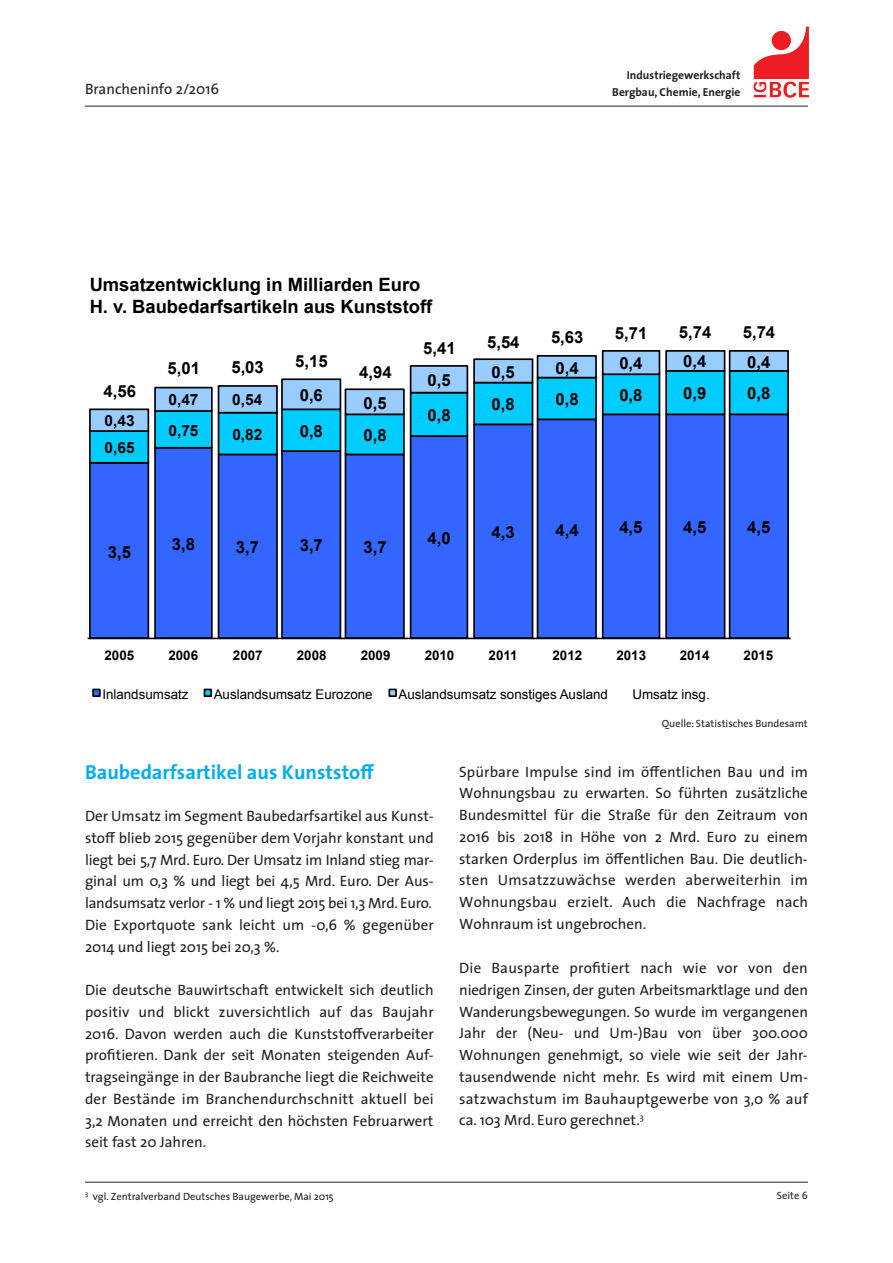
<style>
.page{position:relative;width:893px;height:1263px;background:#fff}
.page>*{position:absolute;margin:0;border:0;box-sizing:border-box;transform-origin:0 0}
.Text{font:700 20.25px "The Sans";color:#00aeef}
.t1{font:700 18.3px/21.8px "Arial";color:#000}
.t2{font:700 16.65px "Arial";color:#000}
.t3{font:700 15.45px "Arial";color:#000}
.Text-2{font:15px/21.8px "The Sans";color:#231f20}
.t4{font:13.35px "Arial";color:#000}
.t5{font:700 13.35px "Arial";color:#000}
.t6{font:700 11.55px/17.4px "The Sans";color:#231f20;text-align:right}
.Fussnoten_und_Quelle{font:10.5px "The Sans";color:#231f20}
.Quelle{font:10.5px "The Sans";color:#231f20}
.Seitenzahl{font:10.5px "The Sans";color:#231f20}
</style>
<div class="page">
<svg style="left:87px;top:350px;width:704px;height:347px"></svg>
<hr style="left:85px;top:106px;width:723px;height:1px;background:#231f20">
<img style="left:747px;top:26px;width:63px;height:81px">
<hr style="left:85px;top:1182px;width:723px;height:1px;background:#231f20">
<p class="Text-2" style="left:85px;top:78px;width:136px">Brancheninfo 2/2016</p>
<p class="t1" style="left:90px;top:275px;width:344px">Umsatzentwicklung in Milliarden Euro<br>H. v. Baubedarfsartikeln aus Kunststoff</p>
<p class="t6" style="left:612px;top:66px;width:130px">Industriegewerkschaft<br>Bergbau, Chemie, Energie</p>
<p class="t2" style="left:104px;top:380px;width:34px">4,56</p>
<p class="t3" style="left:105px;top:411px;width:32px">0,43</p>
<p class="t3" style="left:105px;top:438px;width:32px">0,65</p>
<p class="t2" style="left:108px;top:541px;width:25px">3,5</p>
<p class="t2" style="left:167px;top:357px;width:34px">5,01</p>
<p class="t2" style="left:231px;top:356px;width:34px">5,03</p>
<p class="t2" style="left:295px;top:350px;width:34px">5,15</p>
<p class="t3" style="left:168px;top:389px;width:32px">0,47</p>
<p class="t3" style="left:232px;top:390px;width:32px">0,54</p>
<p class="t2" style="left:300px;top:384px;width:25px">0,6</p>
<p class="t2" style="left:359px;top:361px;width:34px">4,94</p>
<p class="t2" style="left:364px;top:392px;width:25px">0,5</p>
<p class="t3" style="left:168px;top:420px;width:32px">0,75</p>
<p class="t3" style="left:232px;top:424px;width:32px">0,82</p>
<p class="t2" style="left:300px;top:420px;width:25px">0,8</p>
<p class="t2" style="left:364px;top:424px;width:25px">0,8</p>
<p class="t2" style="left:172px;top:533px;width:25px">3,8</p>
<p class="t2" style="left:236px;top:536px;width:25px">3,7</p>
<p class="t2" style="left:300px;top:534px;width:25px">3,7</p>
<p class="t2" style="left:364px;top:536px;width:25px">3,7</p>
<p class="t2" style="left:423px;top:337px;width:34px">5,41</p>
<p class="t2" style="left:487px;top:331px;width:34px">5,54</p>
<p class="t2" style="left:551px;top:326px;width:34px">5,63</p>
<p class="t2" style="left:615px;top:322px;width:34px">5,71</p>
<p class="t2" style="left:679px;top:321px;width:34px">5,74</p>
<p class="t2" style="left:743px;top:321px;width:34px">5,74</p>
<p class="t2" style="left:491px;top:361px;width:25px">0,5</p>
<p class="t2" style="left:555px;top:357px;width:25px">0,4</p>
<p class="t2" style="left:619px;top:352px;width:25px">0,4</p>
<p class="t2" style="left:683px;top:350px;width:25px">0,4</p>
<p class="t2" style="left:747px;top:351px;width:25px">0,4</p>
<p class="t2" style="left:428px;top:369px;width:25px">0,5</p>
<p class="t2" style="left:491px;top:393px;width:25px">0,8</p>
<p class="t2" style="left:555px;top:388px;width:25px">0,8</p>
<p class="t2" style="left:619px;top:384px;width:25px">0,8</p>
<p class="t2" style="left:683px;top:382px;width:25px">0,9</p>
<p class="t2" style="left:747px;top:382px;width:25px">0,8</p>
<p class="t2" style="left:428px;top:404px;width:25px">0,8</p>
<p class="t2" style="left:428px;top:527px;width:25px">4,0</p>
<p class="t2" style="left:491px;top:521px;width:25px">4,3</p>
<p class="t2" style="left:555px;top:519px;width:25px">4,4</p>
<p class="t2" style="left:619px;top:516px;width:25px">4,5</p>
<p class="t2" style="left:683px;top:516px;width:25px">4,5</p>
<p class="t2" style="left:747px;top:516px;width:25px">4,5</p>
<p class="t5" style="left:105px;top:646px;width:31px">2005</p>
<p class="t5" style="left:168px;top:646px;width:31px">2006</p>
<p class="t5" style="left:233px;top:646px;width:31px">2007</p>
<p class="t5" style="left:297px;top:646px;width:31px">2008</p>
<p class="t5" style="left:361px;top:646px;width:31px">2009</p>
<p class="t5" style="left:425px;top:646px;width:31px">2010</p>
<p class="t5" style="left:489px;top:646px;width:30px">2011</p>
<p class="t5" style="left:552px;top:646px;width:31px">2012</p>
<p class="t5" style="left:616px;top:646px;width:31px">2013</p>
<p class="t5" style="left:680px;top:646px;width:31px">2014</p>
<p class="t5" style="left:744px;top:646px;width:31px">2015</p>
<p class="t4" style="left:102px;top:685px;width:88px">Inlandsumsatz</p>
<p class="t4" style="left:214px;top:685px;width:160px">Auslandsumsatz Eurozone</p>
<p class="t4" style="left:399px;top:685px;width:211px">Auslandsumsatz sonstiges Ausland</p>
<p class="t4" style="left:632px;top:685px;width:79px">Umsatz insg.</p>
<p class="Text" style="left:85px;top:755px;width:291px">Baubedarfsartikel aus Kunststoff</p>
<p class="Text-2" style="left:85px;top:805px;width:350px">Der Umsatz im Segment Baubedarfsartikel aus Kunst&shy;stoff blieb 2015 gegenüber dem Vorjahr konstant und</p>
<p class="Text-2" style="left:85px;top:848px;width:350px">liegt bei 5,7 Mrd. Euro. Der Umsatz im Inland stieg mar-</p>
<p class="Text-2" style="left:85px;top:870px;width:350px">ginal um 0,3 % und liegt bei 4,5 Mrd. Euro. Der Aus&shy;landsumsatz verlor - 1 % und liegt 2015 bei 1,3 Mrd. Euro.</p>
<p class="Text-2" style="left:85px;top:913px;width:350px">Die Exportquote sank leicht um -0,6 % gegenüber</p>
<p class="Text-2" style="left:85px;top:935px;width:196px">2014 und liegt 2015 bei 20,3 %.</p>
<p class="Text-2" style="left:85px;top:979px;width:350px;text-align:justify">Die deutsche Bauwirtschaft entwickelt sich deutlich positiv und blickt zuversichtlich auf das Baujahr 2016. Davon werden auch die Kunststoffverarbeiter profitieren. Dank der seit Monaten steigenden Auf&shy;tragseingänge in der Baubranche liegt die Reichweite der Bestände im Branchendurchschnitt aktuell bei 3,2 Monaten und erreicht den höchsten Februarwert seit fast 20 Jahren.</p>
<p class="Fussnoten_und_Quelle" style="left:85px;top:1187px;width:250px"><sup>3</sup> vgl. Zentralverband Deutsches Baugewerbe, Mai 2015</p>
<p class="Quelle" style="left:662px;top:714px;width:147px">Quelle: Statistisches Bundesamt</p>
<p class="Text-2" style="left:459px;top:760px;width:350px;text-align:justify">Spürbare Impulse sind im öffentlichen Bau und im Wohnungsbau zu erwarten. So führten zusätzliche Bundesmittel für die Straße für den Zeitraum von 2016 bis 2018 in Höhe von 2 Mrd. Euro zu einem</p>
<p class="Text-2" style="left:459px;top:847px;width:350px">starken Orderplus im öffentlichen Bau. Die deutlich&shy;sten Umsatzzuwächse werden aberweiterhin im</p>
<p class="Text-2" style="left:459px;top:891px;width:350px">Wohnungsbau erzielt. Auch die Nachfrage nach<br>Wohnraum ist ungebrochen.</p>
<p class="Text-2" style="left:459px;top:957px;width:350px">Die Bausparte profitiert nach wie vor von den niedrigen Zinsen, der guten Arbeitsmarktlage und den</p>
<p class="Text-2" style="left:459px;top:1000px;width:350px;text-align:justify">Wanderungsbewegungen. So wurde im vergangenen Jahr der (Neu- und Um-)Bau von über 300.000<br>Wohnungen genehmigt, so viele wie seit der Jahr-</p>
<p class="Text-2" style="left:459px;top:1065px;width:350px">tausendwende nicht mehr. Es wird mit einem Um&shy;satzwachstum im Bauhauptgewerbe von 3,0 % auf</p>
<p class="Text-2" style="left:459px;top:1109px;width:186px">ca. 103 Mrd. Euro gerechnet.<sup>3</sup></p>
<p class="Seitenzahl" style="left:777px;top:1186px;width:32px">Seite 6</p>
</div>
